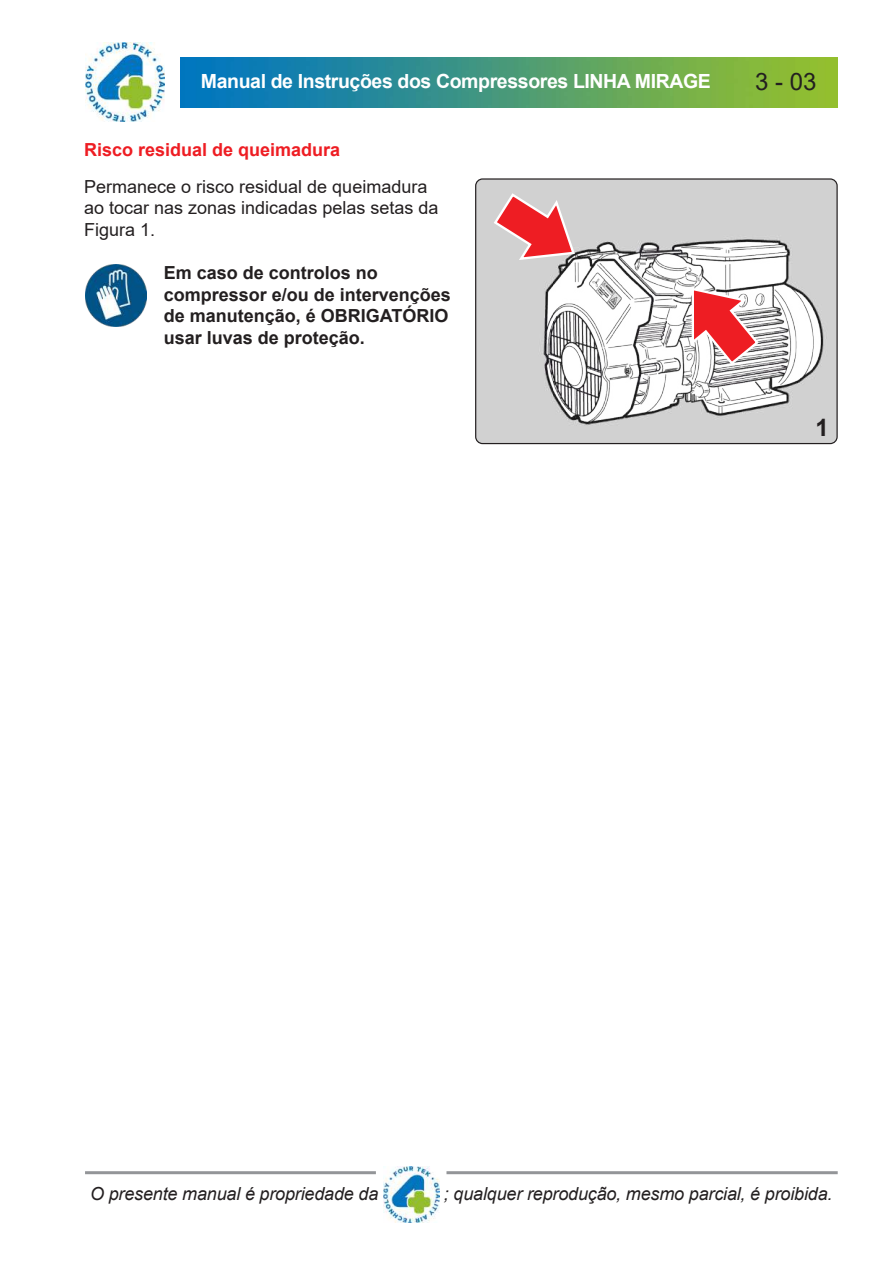
<style>
.page{position:relative;width:893px;height:1263px;background:#fff}
.page>*{position:absolute;margin:0;border:0;box-sizing:border-box;transform-origin:0 0}
.t1{font:24px "Arial";color:#231f20}
.t2{font:700 24px "Arial";color:#231f20}
.t3{font:700 19.5px "Arial";letter-spacing:-.02em;color:#fff}
.t4{font:700 18px/21.6px "Arial";color:#231f20}
.t5{font:18px/21.6px "Arial";color:#231f20}
.t6{font:italic 18px "Arial";letter-spacing:-.01em;color:#231f20}
.t7{font:700 18px "Arial";color:#ee1d23}
</style>
<div class="page">
<img style="left:180px;top:57px;width:658px;height:50px">
<hr style="left:85px;top:1171px;width:291px;height:3px;background:#939598">
<hr style="left:446px;top:1171px;width:392px;height:3px;background:#939598">
<img style="left:383px;top:1166px;width:56px;height:56px">
<img style="left:85px;top:43px;width:79px;height:79px">
<img style="left:85px;top:264px;width:62px;height:62px">
<img style="left:476px;top:180px;width:361px;height:264px">
<div style="left:475px;top:178px;width:363px;height:266px;border:1px solid #231f20;border-radius:7px"></div>
<svg style="left:492px;top:192px;width:84px;height:69px;background:#e0898c"></svg>
<svg style="left:690px;top:286px;width:70px;height:81px"></svg>
<p class="t3" style="left:201px;top:68px;width:512px">Manual de Instruções dos Compressores LINHA MIRAGE</p>
<p class="t7" style="left:84px;top:137px;width:258px">Risco residual de queimadura</p>
<p class="t5" style="left:84px;top:176px;width:356px">Permanece o risco residual de queimadura ao tocar nas zonas indicadas pelas setas da<br>Figura 1.</p>
<p class="t4" style="left:164px;top:262px;width:289px">Em caso de controlos no compressor e/ou de intervenções de manutenção, é OBRIGATÓRIO usar luvas de proteção.</p>
<h1 class="t1" style="left:755px;top:65px;width:63px">3 - 03</h1>
<h1 class="t2" style="left:815px;top:411px;width:15px">1</h1>
<p class="t6" style="left:90px;top:1182px;width:290px">O presente manual é propriedade da</p>
<p class="t6" style="left:444px;top:1182px;width:390px">; qualquer reprodução, mesmo parcial, é proibida.</p>
</div>
